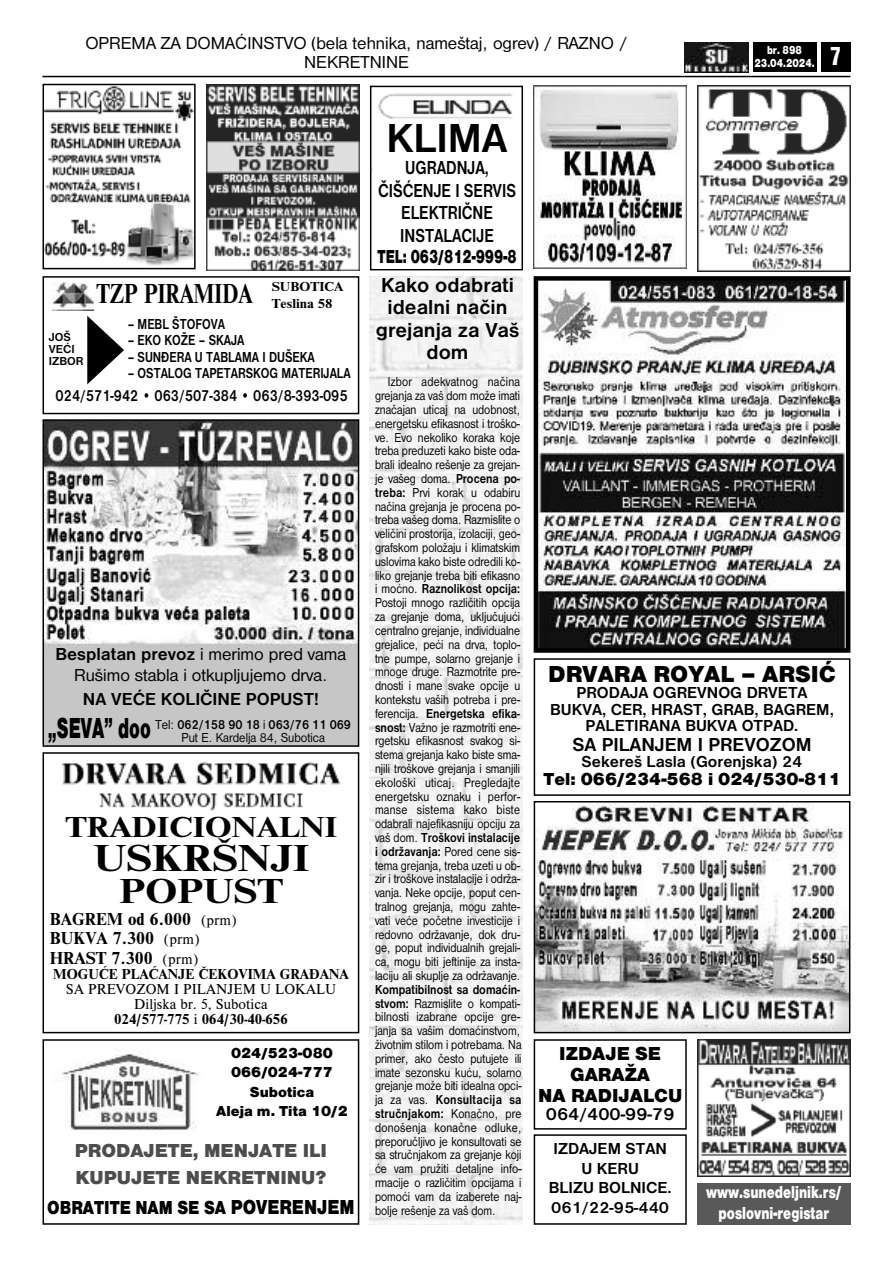
<style>
.page{position:relative;width:893px;height:1263px;background:#fff}
.page>*{position:absolute;margin:0;border:0;box-sizing:border-box;transform-origin:0 0}
.t1{font:700 42px "Nimbus San DEE";color:#000}
.t2{font:700 39px "Nimbus Rom DEE";color:#000;scale:1.2 1}
.t3{font:700 36px "Nimbus Rom DEE";color:#000;scale:1.2 1}
.t4{font:700 30px "Nimbus Rom DEE";color:#000;scale:1.2 1}
.t5{font:30px "Nimbus San DEE Blac";color:#000;scale:.6 1}
.t6{font:700 28.5px "Nimbus Rom DEE";color:#000;scale:.8 1}
.t7{font:27px "Nimbus San DEE Blac Cond";color:#fff}
.t8{font:24px "Nimbus San DEE Blac";color:#000}
.t9{font:700 21px/22.5px "Nimbus San DEE";color:#000;text-align:center}
.t10{font:700 19.5px/22.5px "Nimbus San DEE";color:#000;text-align:center;scale:.8 1}
.t11{font:19.5px/27px "Nimbus San DEE Blac";color:#4d4d4d}
.t12{font:19.5px "Nimbus San DEE Blac";color:#000;scale:.85 1}
.t13{font:19.5px/21px "Nimbus San DEE Blac";color:#000;text-align:center}
.t14{font:700 19.5px "Nimbus San DEE";color:#000}
.t15{font:19.5px "Nimbus San DEE Blac";color:#000;scale:.7 1}
.t16{font:18px/19.5px "Nimbus San DEE";color:#000;text-align:center}
.t17{font:700 18px/19.5px "Nimbus Rom DEE";color:#000}
.t18{font:18px/21.6px "Nimbus San DEE Blac";color:#fff;text-align:center;scale:.75 1}
.t19{font:700 18px "Nimbus San DEE";color:#000}
.t20{font:18px "Nimbus San DEE Blac";color:#000}
.t21{font:700 16.5px/19.5px "Nimbus San DEE";color:#000;text-align:center}
.t22{font:700 16.5px "Nimbus San DEE";color:#000;scale:.8 1}
.t23{font:700 15px "Nimbus San DEE";color:#000;scale:.8 1}
.t24{font:15px/15px "Nimbus Rom DEE";color:#000;text-align:center}
.t25{font:15px/19.5px "Nimbus San DEE Blac";color:#000;text-align:center}
.t26{font:700 15px "Nimbus Rom DEE";color:#000}
.t27{font:13.5px/13.8px "Nimbus San DEE";color:#000;text-align:justify;scale:.85 1}
.t28{font:13.5px/13.5px "Nimbus San DEE";color:#000;text-align:center;scale:.9 1}
.t29{font:700 13.5px "Nimbus Rom DEE";color:#000;scale:1.1 1}
.t30{font:12px/13.5px "Nimbus San DEE Blac";color:#fff;text-align:center;scale:.8 1}
.t31{font:700 12px/12px "Nimbus San DEE";color:#000}
.s1{font-weight:700}
.s2{font-weight:400;font-size:15px}
.s3{font-size:21px}
</style>
<div class="page">
<img style="left:370px;top:276px;width:153px;height:949px">
<div style="left:43px;top:1039px;width:316px;height:186px;border:2px solid #000"></div>
<div style="left:821px;top:43px;width:29px;height:29px;background:#000"></div>
<div style="left:753px;top:43px;width:63px;height:29px;background:#000"></div>
<img style="left:685px;top:43px;width:63px;height:29px">
<hr style="left:43px;top:76px;width:807px;height:1px;background:#000">
<img style="left:206px;top:85px;width:153px;height:185px">
<img style="left:537px;top:804px;width:310px;height:226px">
<div style="left:534px;top:801px;width:316px;height:232px;border:2px solid #000"></div>
<img style="left:46px;top:87px;width:147px;height:179px">
<div style="left:43px;top:84px;width:153px;height:185px;border:2px solid #000"></div>
<img style="left:46px;top:422px;width:310px;height:322px">
<div style="left:43px;top:419px;width:316px;height:328px;border:2px solid #000"></div>
<img style="left:697px;top:1039px;width:153px;height:137px">
<img style="left:62px;top:761px;width:279px;height:50px">
<div style="left:43px;top:752px;width:316px;height:281px;border:2px solid #000"></div>
<img style="left:62px;top:1049px;width:136px;height:82px">
<div style="left:43px;top:276px;width:316px;height:138px;border:2px solid #000"></div>
<img style="left:53px;top:282px;width:41px;height:28px">
<svg style="left:87px;top:316px;width:37px;height:68px"></svg>
<div style="left:534px;top:658px;width:316px;height:138px;border:2px solid #000"></div>
<div style="left:697px;top:1183px;width:153px;height:42px;background:#595959"></div>
<img style="left:378px;top:93px;width:135px;height:26px">
<div style="left:370px;top:86px;width:153px;height:184px;border:2px solid #000"></div>
<div style="left:373px;top:122px;width:148px;height:146px;background:#fff"></div>
<img style="left:534px;top:86px;width:153px;height:183px">
<img style="left:697px;top:86px;width:153px;height:185px">
<img style="left:539px;top:281px;width:306px;height:367px">
<div style="left:534px;top:276px;width:316px;height:377px;border:4px solid #000"></div>
<div style="left:534px;top:1134px;width:153px;height:91px;border:2px solid #000"></div>
<div style="left:534px;top:1039px;width:153px;height:91px;border:2px solid #000"></div>
<h3 class="t16" style="left:85px;top:33px;width:544px">OPREMA ZA DOMAĆINSTVO (bela tehnika, nameštaj, ogrev) / RAZNO /<br>NEKRETNINE</h3>
<h1 class="t1" style="left:387px;top:113px;width:122px">KLIMA</h1>
<h3 class="t10" style="left:378px;top:156px;width:174px">UGRADNJA,<br>ČIŠĆENJE I SERVIS<br>ELEKTRIČNE<br>INSTALACIJE</h3>
<h3 class="t15" style="left:377px;top:245px;width:200px">TEL: 063/812-999-8</h3>
<p class="t30" style="left:754px;top:43px;width:77px">br. 898<br>23.04.2024.</p>
<h3 class="t7" style="left:830px;top:40px;width:13px">7</h3>
<h3 class="t6" style="left:96px;top:277px;width:310px">TZP PIRAMIDA <sup>SUBOTICA</sup></h3>
<p class="t29" style="left:272px;top:295px;width:57px">Teslina 58</p>
<p class="t23" style="left:128px;top:315px;width:123px">– MEBL ŠTOFOVA</p>
<p class="t23" style="left:128px;top:331px;width:148px">– EKO KOŽE – SKAJA</p>
<p class="t23" style="left:128px;top:348px;width:235px">– SUNĐERA U TABLAMA I DUŠEKA</p>
<p class="t23" style="left:128px;top:364px;width:280px">– OSTALOG TAPETARSKOG MATERIJALA</p>
<p class="t22" style="left:56px;top:386px;width:366px">024/571-942 • 063/507-384 • 063/8-393-095</p>
<p class="t31" style="left:49px;top:331px;width:36px">JOŠ<br>VEĆI<br>IZBOR</p>
<h3 class="t16" style="left:56px;top:643px;width:292px;line-height:21px"><span class="s1">Besplatan prevoz</span> i merimo pred vama<br>Rušimo stabla i otkupljujemo drva.</h3>
<h3 class="t19" style="left:83px;top:688px;width:238px">NA VEĆE KOLIČINE POPUST!</h3>
<h3 class="t5" style="left:48px;top:710px;width:173px">„SEVA” doo</h3>
<p class="t28" style="left:156px;top:717px;width:219px">Tel: <span class="s1">062/158 90 18</span> i <span class="s1">063/76 11 069<br></span>Put E. Kardelja 84, Subotica</p>
<h3 class="t4" style="left:65px;top:809px;width:228px">TRADICIONALNI</h3>
<h2 class="t2" style="left:93px;top:835px;width:182px">USKRŠNJI</h2>
<h3 class="t3" style="left:120px;top:869px;width:138px">POPUST</h3>
<h3 class="t17" style="left:50px;top:909px;width:188px">BAGREM od 6.000 <span class="s2">(prm)<br></span>BUKVA 7.300 <span class="s2">(prm)<br></span>HRAST 7.300 <span class="s2">(prm)</span></h3>
<p class="t26" style="left:53px;top:965px;width:297px">MOGUĆE PLAĆANJE ČEKOVIMA GRAĐANA</p>
<p class="t24" style="left:66px;top:981px;width:272px">SA PREVOZOM I PILANJEM U LOKALU<br>Diljska br. 5, Subotica<br><span class="s1">024/577-775</span> i <span class="s1">064/30-40-656</span></p>
<p class="t25" style="left:216px;top:1043px;width:133px">024/523-080<br>066/024-777<br>Subotica<br>Aleja m. Tita 10/2</p>
<h3 class="t11" style="left:75px;top:1136px;width:254px">PRODAJETE, MENJATE ILI<br>KUPUJETE NEKRETNINU?</h3>
<h3 class="t12" style="left:47px;top:1195px;width:363px">OBRATITE NAM SE SA <span class="s3">POVERENJEM</span></h3>
<h3 class="t9" style="left:376px;top:273px;width:145px">Kako odabrati idealni način grejanja za Vaš dom</h3>
<p class="t27" style="left:375px;top:375px;width:172px;text-indent:13px">Izbor adekvatnog načina grejanja za vaš dom može imati značajan uticaj na udobnost, energetsku efikasnost i troško&shy;ve. Evo nekoliko koraka koje treba preduzeti kako biste oda&shy;brali idealno rešenje za grejan&shy;je vašeg doma. <span class="s1">Procena po&shy;treba:</span> Prvi korak u odabiru načina grejanja je procena po&shy;treba vašeg doma. Razmislite o veličini prostorija, izolaciji, geo&shy;grafskom položaju i klimatskim uslovima kako biste odredili ko&shy;liko grejanje treba biti efikasno i moćno. <span class="s1">Raznolikost opcija:<br></span>Postoji mnogo različitih opcija za grejanje doma, uključujući centralno grejanje, individualne grejalice, peći na drva, toplo&shy;tne pumpe, solarno grejanje i mnoge druge. Razmotrite pre&shy;dnosti i mane svake opcije u kontekstu vaših potreba i pre&shy;ferencija. <span class="s1">Energetska efika&shy;snost:</span> Važno je razmotriti ene&shy;rgetsku efikasnost svakog si&shy;stema grejanja kako biste sma&shy;njili troškove grejanja i smanjili ekološki uticaj. Pregledajte energetsku oznaku i perfor&shy;manse sistema kako biste odabrali najefikasniju opciju za vaš dom. <span class="s1">Troškovi instalacije i održavanja:</span> Pored cene sis&shy;tema grejanja, treba uzeti u ob&shy;zir i troškove instalacije i održa&shy;vanja. Neke opcije, poput cen&shy;tralnog grejanja, mogu zahte&shy;vati veće početne investicije i redovno održavanje, dok dru&shy;ge, poput individualnih grejali&shy;ca, mogu biti jeftinije za insta&shy;laciju ali skuplje za održavanje.</p>
<p class="t27" style="left:375px;top:982px;width:174px"><span class="s1">Kompatibilnost sa domaćin&shy;stvom:</span> Razmislite o kompati&shy;bilnosti izabrane opcije gre&shy;janja sa vašim domaćinstvom, životnim stilom i potrebama. Na primer, ako često putujete ili imate sezonsku kuću, solarno grejanje može biti idealna opci&shy;ja za vas. <span class="s1">Konsultacija sa stručnjakom:</span> Konačno, pre donošenja konačne odluke, preporučljivo je konsultovati se sa stručnjakom za grejanje koji će vam pružiti detaljne info&shy;rmacije o različitim opcijama i pomoći vam da izaberete naj&shy;bolje rešenje za vaš dom.</p>
<h3 class="t8" style="left:548px;top:659px;width:289px">DRVARA ROYAL – ARSIĆ</h3>
<p class="t21" style="left:550px;top:684px;width:285px;line-height:16.5px">PRODAJA OGREVNOG DRVETA<br>BUKVA, CER, HRAST, GRAB, BAGREM,<br>PALETIRANA BUKVA OTPAD.</p>
<h3 class="t14" style="left:572px;top:733px;width:241px">SA PILANJEM I PREVOZOM</h3>
<p class="t21" style="left:582px;top:752px;width:222px">Sekereš Lasla (Gorenjska) 24</p>
<h3 class="t20" style="left:544px;top:769px;width:298px">Tel: 066/234-568 i 024/530-811</h3>
<h3 class="t13" style="left:538px;top:1042px;width:146px">IZDAJE SE<br>GARAŽA<br>NA RADIJALCU</h3>
<h3 class="t19" style="left:546px;top:1103px;width:130px">064/400-99-79</h3>
<p class="t21" style="left:549px;top:1139px;width:124px">IZDAJEM STAN<br>U KERU<br>BLIZU BOLNICE.<br>061/22-95-440</p>
<h3 class="t18" style="left:706px;top:1181px;width:182px">www.sunedeljnik.rs/ poslovni-registar</h3>
</div>
